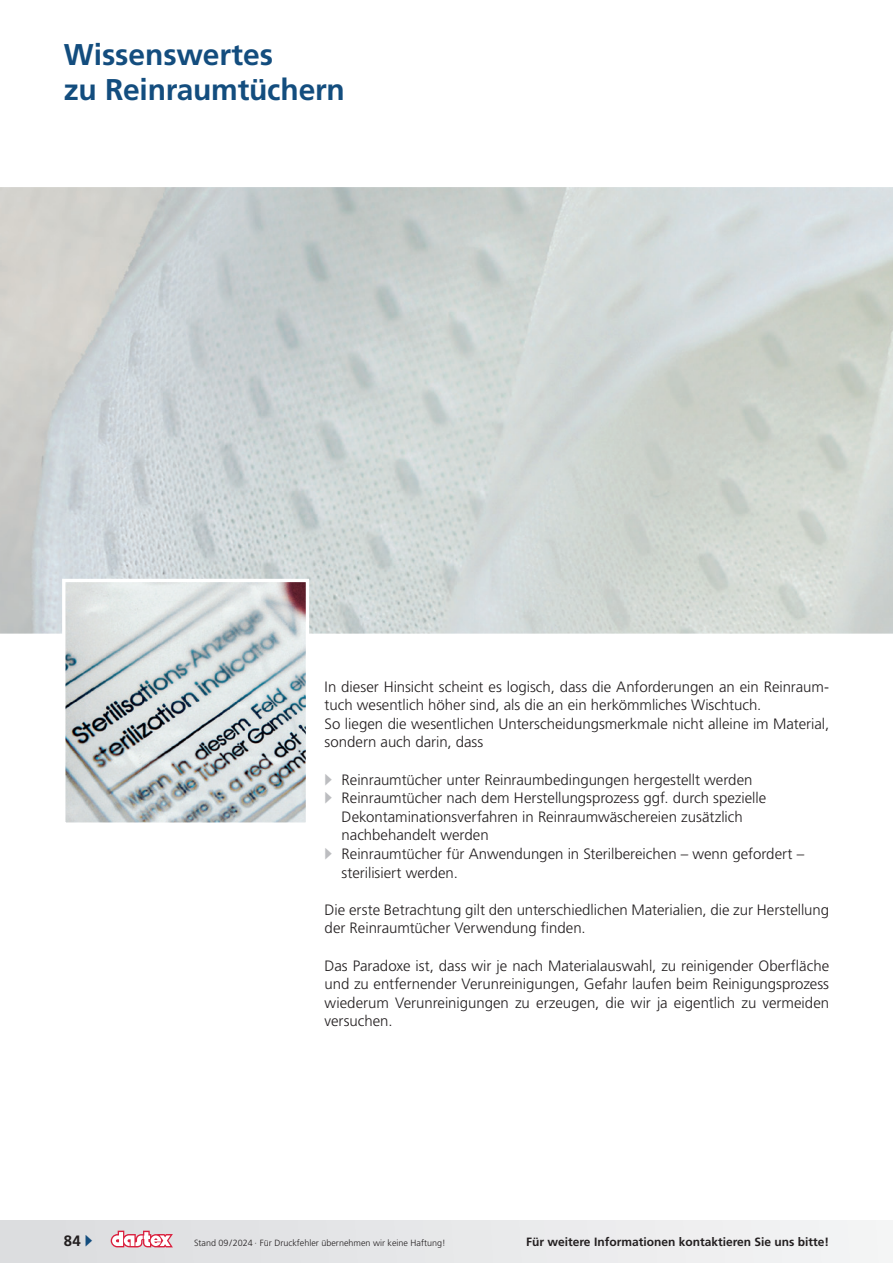
<style>
.page{position:relative;width:893px;height:1263px;background:#fff}
.page>*{position:absolute;margin:0;border:0;box-sizing:border-box;transform-origin:0 0}
.t1{font:700 30px/34.5px "Frutiger LT Std";letter-spacing:-.005em;color:#134d7e}
.t2{font:300 15px/18.6px "Frutiger LT Std";letter-spacing:-.005em;color:#231f20}
.t3{font:700 15px "Frutiger LT Std";color:#231f20}
.t4{font:700 12px "Frutiger LT Std";color:#231f20}
.t5{font:300 9px "Frutiger LT Std";color:#231f20}
.s1{color:#bcbdc0}
.s2{color:#134d7e}
</style>
<div class="page">
<div style="left:0;top:1220px;width:893px;height:43px;background:#e8e9ea"></div>
<svg style="left:111px;top:1230px;width:62px;height:17px"></svg>
<img style="left:0;top:187px;width:893px;height:447px">
<img style="left:66px;top:583px;width:239px;height:239px">
<div style="left:62px;top:579px;width:247px;height:247px;border:3px solid #fff"></div>
<h1 class="t1" style="left:64px;top:37px;width:283px">Wissenswertes<br>zu Reinraumtüchern</h1>
<p class="t2" style="left:325px;top:677px;width:506px">In dieser Hinsicht scheint es logisch, dass die Anforderungen an ein Reinraum&shy;tuch wesentlich höher sind, als die an ein herkömmliches Wischtuch.<br>So liegen die wesentlichen Unterscheidungsmerkmale nicht alleine im Material, sondern auch darin, dass</p>
<p class="t2" style="left:325px;top:770px;width:429px"><span class="s1">▶</span> Reinraumtücher unter Reinraumbedingungen hergestellt werden</p>
<p class="t2" style="left:325px;top:789px;width:443px"><span class="s1">▶</span> Reinraumtücher nach dem Herstellungsprozess ggf. durch spezielle</p>
<p class="t2" style="left:342px;top:808px;width:403px">Dekontaminationsverfahren in Reinraumwäschereien zusätzlich</p>
<p class="t2" style="left:342px;top:826px;width:149px">nachbehandelt werden</p>
<p class="t2" style="left:325px;top:845px;width:481px"><span class="s1">▶</span> Reinraumtücher für Anwendungen in Sterilbereichen – wenn gefordert –</p>
<p class="t2" style="left:342px;top:863px;width:118px">sterilisiert werden.</p>
<p class="t2" style="left:325px;top:901px;width:506px">Die erste Betrachtung gilt den unterschiedlichen Materialien, die zur Herstellung der Reinraumtücher Verwendung finden.</p>
<p class="t2" style="left:325px;top:956px;width:506px;text-align:justify">Das Paradoxe ist, dass wir je nach Materialauswahl, zu reinigender Oberfläche und zu entfernender Verunreinigungen, Gefahr laufen beim Reinigungsprozess wiederum Verunreinigungen zu erzeugen, die wir ja eigentlich zu vermeiden versuchen.</p>
<p class="t3" style="left:64px;top:1232px;width:31px">84 <span class="s2">▶</span></p>
<p class="t5" style="left:194px;top:1237px;width:253px">Stand 09/2024 · Für Druckfehler übernehmen wir keine Haftung!</p>
<p class="t4" style="left:526px;top:1234px;width:304px">Für weitere Informationen kontaktieren Sie uns bitte!</p>
</div>
